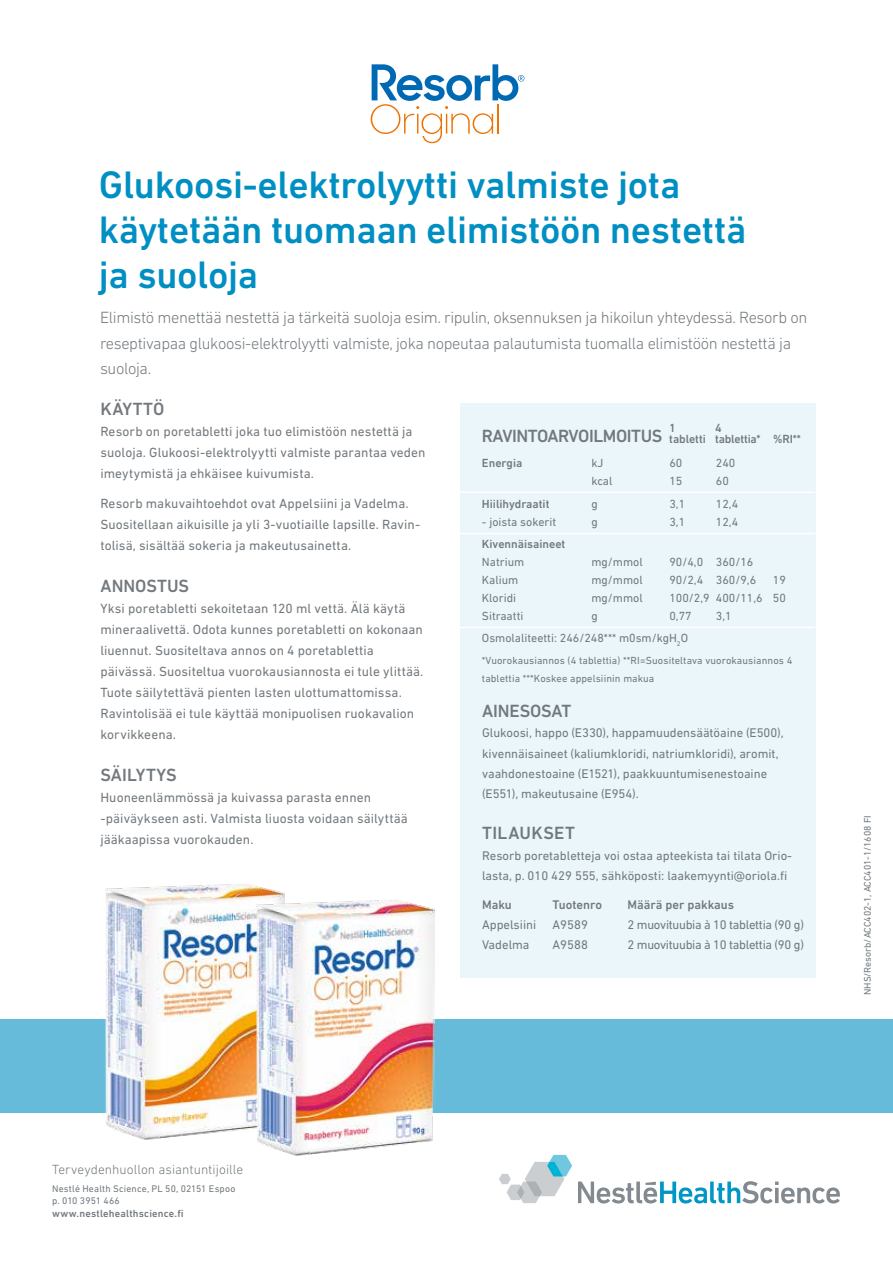
<style>
.page{position:relative;width:893px;height:1263px;background:#fff}
.page>*{position:absolute;margin:0;border:0;box-sizing:border-box;transform-origin:0 0}
.t1{font:500 39px/45px "DIN Next LT Pro";letter-spacing:-.01em;color:#008fc3}
.t2{font:500 18px "DIN Next LT Pro";letter-spacing:-.01em;color:#72797e}
.t3{font:500 18px "DIN Next LT Pro";letter-spacing:.02em;color:#72797e}
.t4{font:300 16.5px/25.5px "DIN Next LT Pro";letter-spacing:-.02em;color:#72797e}
.t5{font:13.5px/21px "DIN Next LT Pro";letter-spacing:.005em;color:#72797e}
.t6{font:300 13.5px "DIN Next LT Pro";letter-spacing:.005em;color:#72797e}
.t7{font:12.75px/20.2px "DIN Next LT Pro";color:#72797e}
.t8{font:12.75px "DIN Next LT Pro";letter-spacing:-.025em;color:#72797e}
.t9{font:500 12.75px "DIN Next LT Pro";color:#72797e}
.t10{font:12px "DIN Next LT Pro";color:#72797e}
.t11{font:500 12px/10.5px "DIN Next LT Pro";color:#72797e}
.t12{font:500 12px/10.5px "DIN Next LT Pro";letter-spacing:-.02em;color:#72797e}
.t13{font:10.5px/18px "DIN Next LT Pro";letter-spacing:.01em;color:#72797e}
.t14{font:500 10.5px "DIN Next LT Pro";letter-spacing:.02em;color:#72797e}
.t15{font:9.75px/11.7px "DIN Next LT Pro";letter-spacing:.005em;color:#72797e}
</style>
<div class="page">
<div style="left:0;top:1019px;width:893px;height:94px;background:#66bbdb"></div>
<img style="left:105px;top:884px;width:179px;height:255px">
<img style="left:256px;top:900px;width:179px;height:255px">
<svg style="left:371px;top:64px;width:153px;height:79px"></svg>
<hr style="left:497px;top:105px;width:2px;height:29px;background:#ee7203">
<svg style="left:578px;top:1181px;width:262px;height:22px"></svg>
<svg style="left:499px;top:1155px;width:73px;height:48px"></svg>
<div style="left:460px;top:403px;width:355px;height:574px;background:#ebf6fa"></div>
<hr style="left:460px;top:533px;width:355px;height:1px;background:#fff">
<hr style="left:460px;top:492px;width:355px;height:1px;background:#fff">
<hr style="left:460px;top:627px;width:355px;height:1px;background:#fff">
<h1 class="t1" style="left:99px;top:162px;width:649px">Glukoosi-elektrolyytti valmiste jota käytetään tuomaan elimistöön nestettä ja suoloja</h1>
<p class="t4" style="left:100px;top:305px;width:709px">Elimistö menettää nestettä ja tärkeitä suoloja esim. ripulin, oksennuksen ja hikoilun yhteydessä. Resorb on reseptivapaa glukoosi-elektrolyytti valmiste, joka nopeutaa palautumista tuomalla elimistöön nestettä ja suoloja.</p>
<h2 class="t2" style="left:100px;top:399px;width:66px">KÄYTTÖ</h2>
<p class="t5" style="left:100px;top:421px;width:327px">Resorb on poretabletti joka tuo elimistöön nestettä ja suoloja. Glukoosi-elektrolyytti valmiste parantaa veden imeytymistä ja ehkäisee kuivumista.</p>
<p class="t5" style="left:100px;top:492px;width:321px">Resorb makuvaihtoehdot ovat Appelsiini ja Vadelma.<br>Suositellaan aikuisille ja yli 3-vuotiaille lapsille. Ravin&shy;tolisä, sisältää sokeria ja makeutusainetta.</p>
<h2 class="t2" style="left:100px;top:575px;width:90px">ANNOSTUS</h2>
<p class="t5" style="left:100px;top:597px;width:325px">Yksi poretabletti sekoitetaan 120 ml vettä. Älä käytä mineraalivettä. Odota kunnes poretabletti on kokonaan liuennut. Suositeltava annos on 4 poretablettia päivässä. Suositeltua vuorokausiannosta ei tule ylittää.<br>Tuote säilytettävä pienten lasten ulottumattomissa.<br>Ravintolisää ei tule käyttää monipuolisen ruokavalion korvikkeena.</p>
<h2 class="t2" style="left:100px;top:764px;width:78px">SÄILYTYS</h2>
<p class="t5" style="left:100px;top:786px;width:309px">Huoneenlämmössä ja kuivassa parasta ennen -päiväykseen asti. Valmista liuosta voidaan säilyttää jääkaapissa vuorokauden.</p>
<p class="t11" style="left:669px;top:423px;width:38px">1 tabletti</p>
<p class="t12" style="left:715px;top:423px;width:87px">4<br>tablettia* %RI**</p>
<h2 class="t2" style="left:482px;top:426px;width:182px">RAVINTOARVOILMOITUS</h2>
<p class="t11" style="left:482px;top:458px;width:42px">Energia</p>
<p class="t10" style="left:591px;top:456px;width:14px">kJ</p>
<p class="t10" style="left:669px;top:456px;width:15px">60</p>
<p class="t10" style="left:716px;top:456px;width:21px">240</p>
<p class="t10" style="left:591px;top:474px;width:23px">kcal</p>
<p class="t10" style="left:669px;top:474px;width:15px">15</p>
<p class="t10" style="left:716px;top:474px;width:15px">60</p>
<p class="t11" style="left:482px;top:498px;width:69px">Hiilihydraatit</p>
<p class="t10" style="left:591px;top:497px;width:8px">g</p>
<p class="t10" style="left:669px;top:497px;width:17px">3,1</p>
<p class="t10" style="left:716px;top:497px;width:24px">12,4</p>
<p class="t10" style="left:482px;top:515px;width:76px">- joista sokerit</p>
<p class="t10" style="left:591px;top:515px;width:8px">g</p>
<p class="t10" style="left:669px;top:515px;width:17px">3,1</p>
<p class="t10" style="left:716px;top:515px;width:24px">12,4</p>
<p class="t11" style="left:482px;top:538px;width:85px">Kivennäisaineet</p>
<p class="t10" style="left:482px;top:555px;width:44px">Natrium</p>
<p class="t10" style="left:591px;top:555px;width:53px">mg/mmol</p>
<p class="t10" style="left:669px;top:555px;width:86px">90/4,0 360/16</p>
<p class="t10" style="left:482px;top:573px;width:38px">Kalium</p>
<p class="t10" style="left:591px;top:573px;width:53px">mg/mmol</p>
<p class="t10" style="left:669px;top:573px;width:88px">90/2,4 360/9,6</p>
<p class="t10" style="left:773px;top:573px;width:15px">19</p>
<p class="t10" style="left:482px;top:591px;width:36px">Kloridi</p>
<p class="t10" style="left:591px;top:591px;width:53px">mg/mmol</p>
<p class="t10" style="left:669px;top:591px;width:118px">100/2,9 400/11,6 50</p>
<p class="t10" style="left:482px;top:609px;width:43px">Sitraatti</p>
<p class="t10" style="left:591px;top:609px;width:8px">g</p>
<p class="t10" style="left:669px;top:609px;width:24px">0,77</p>
<p class="t10" style="left:716px;top:609px;width:17px">3,1</p>
<p class="t10" style="left:482px;top:631px;width:208px">Osmolaliteetti: 246/248*** m0sm/kgH<sub>2</sub>O</p>
<p class="t13" style="left:482px;top:652px;width:312px">*Vuorokausiannos (4 tablettia) **RI=Suositeltava vuorokausiannos 4 tablettia ***Koskee appelsiinin makua</p>
<h2 class="t2" style="left:482px;top:700px;width:91px">AINESOSAT</h2>
<p class="t7" style="left:482px;top:723px;width:303px">Glukoosi, happo (E330), happamuudensäätöaine (E500), kivennäisaineet (kaliumkloridi, natriumkloridi), aromit, vaahdonestoaine (E1521), paakkuuntumisenestoaine (E551), makeutusaine (E954).</p>
<h2 class="t3" style="left:482px;top:822px;width:94px">TILAUKSET</h2>
<p class="t7" style="left:482px;top:845px;width:311px">Resorb poretabletteja voi ostaa apteekista tai tilata Orio&shy;lasta, p. 010 429 555, sähköposti: laakemyynti@oriola.fi</p>
<p class="t9" style="left:482px;top:897px;width:31px">Maku</p>
<p class="t9" style="left:553px;top:897px;width:51px">Tuotenro</p>
<p class="t9" style="left:628px;top:897px;width:108px">Määrä per pakkaus</p>
<p class="t7" style="left:482px;top:914px;width:56px">Appelsiini</p>
<p class="t7" style="left:553px;top:914px;width:37px">A9589</p>
<p class="t8" style="left:628px;top:917px;width:178px">2 muovituubia à 10 tablettia (90 g)</p>
<p class="t7" style="left:482px;top:934px;width:49px">Vadelma</p>
<p class="t7" style="left:553px;top:934px;width:37px">A9588</p>
<p class="t8" style="left:628px;top:937px;width:178px">2 muovituubia à 10 tablettia (90 g)</p>
<p class="t15" style="left:862px;top:995px;width:181px;rotate:-90deg">NHS/Resorb/ACC402-1, ACC401-1/1608 FI</p>
<p class="t6" style="left:52px;top:1162px;width:193px">Terveydenhuollon asiantuntijoille</p>
<p class="t15" style="left:52px;top:1183px;width:185px">Nestlé Health Science, PL 50, 02151 Espoo p. 010 3951 466</p>
<p class="t14" style="left:52px;top:1207px;width:133px">www.nestlehealthscience.fi</p>
</div>
